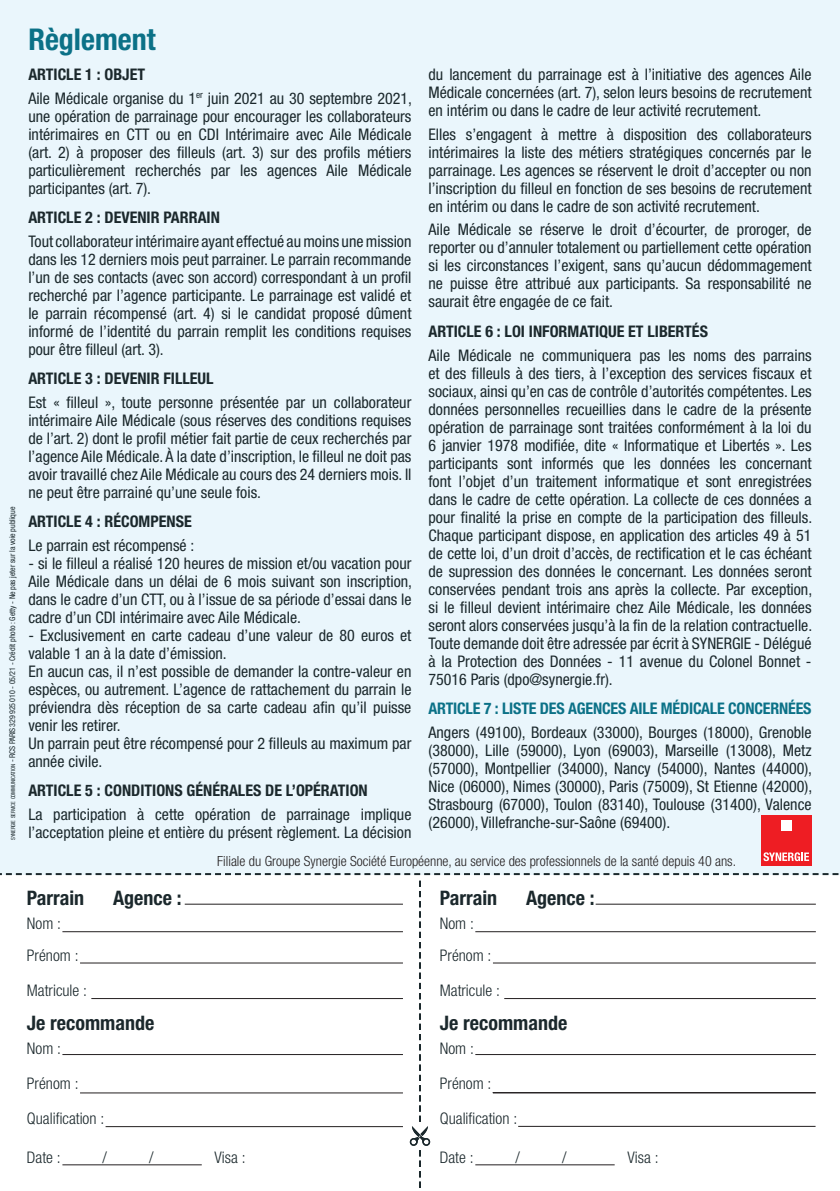
<style>
.page{position:relative;width:840px;height:1191px;background:#fff}
.page>*{position:absolute;margin:0;border:0;box-sizing:border-box;transform-origin:0 0}
.t1{font:700 condensed 30px "Helvetica Neue LT Std";color:#0b7187}
.t2{font:condensed 30px "Helvetica Neue LT Std";color:#0b7187}
.t3{font:700 condensed 20px "Helvetica Neue LT Std";color:#1b282c}
.t4{font:condensed 16px/18px "Helvetica Neue LT Std";color:#1b282c;text-align:justify}
.t5{font:700 condensed 16px "Helvetica Neue LT Std";color:#1b282c}
.t6{font:italic 300 condensed 16px/32px "Helvetica Neue LT Std";color:#1b282c}
.t7{font:700 condensed 16px "Helvetica Neue LT Std";letter-spacing:-.01em;color:#0b7187}
.t8{font:300 condensed 14px "Helvetica Neue LT Std";color:#231f20}
.t9{font:condensed 8px "Helvetica Neue LT Std";letter-spacing:-.01em;color:#1b282c}
.s1{font-size:5.6px}
.s2{font-weight:700}
</style>
<div class="page">
<div style="left:0;top:0;width:839px;height:875px;background:#eaf6fc"></div>
<div style="left:760px;top:815px;width:51px;height:51px;background:#ee1d23"></div>
<div style="left:780px;top:820px;width:10px;height:10px;background:#fff"></div>
<svg style="left:763px;top:852px;width:45px;height:9px"></svg>
<svg style="left:0;top:873px;width:839px;height:315px"></svg>
<hr style="left:62px;top:931px;width:341px;height:1px;background:#231f20">
<hr style="left:475px;top:931px;width:340px;height:1px;background:#231f20">
<hr style="left:185px;top:904px;width:218px;height:1px;background:#231f20">
<hr style="left:595px;top:904px;width:220px;height:1px;background:#231f20">
<hr style="left:62px;top:1054px;width:341px;height:1px;background:#231f20">
<hr style="left:475px;top:1054px;width:340px;height:1px;background:#231f20">
<hr style="left:62px;top:1164px;width:140px;height:1px;background:#231f20">
<hr style="left:475px;top:1164px;width:139px;height:1px;background:#231f20">
<hr style="left:80px;top:962px;width:323px;height:1px;background:#231f20">
<hr style="left:492px;top:962px;width:323px;height:1px;background:#231f20">
<hr style="left:80px;top:1092px;width:323px;height:1px;background:#231f20">
<hr style="left:105px;top:1126px;width:298px;height:1px;background:#231f20">
<hr style="left:492px;top:1092px;width:323px;height:1px;background:#231f20">
<hr style="left:518px;top:1126px;width:297px;height:1px;background:#231f20">
<hr style="left:91px;top:998px;width:312px;height:1px;background:#231f20">
<hr style="left:504px;top:998px;width:311px;height:1px;background:#231f20">
<p class="t9" style="left:8px;top:840px;width:335px;rotate:-90deg"><span class="s1">synergie service communication</span> - RCS PARIS 329 925 010 - 05/21 - Crédit photo : Getty - Ne pas jeter sur la voie publique</p>
<h1 class="t1" style="left:28px;top:21px;width:129px">Règlement</h1>
<h1 class="t2" style="left:77px;top:22px;width:71px">ement</h1>
<p class="t4" style="left:28px;top:62px;width:385px;line-height:23.6px"><span class="s2">ARTICLE 1 : OBJET<br></span>Aile Médicale organise du 1<sup>er</sup> juin 2021 au 30 septembre 2021,</p>
<p class="t4" style="left:28px;top:107px;width:384px">une opération de parrainage pour encourager les collaborateurs intérimaires en CTT ou en CDI Intérimaire avec Aile Médicale (art. 2) à proposer des filleuls (art. 3) sur des profils métiers particulièrement recherchés par les agences Aile Médicale participantes (art. 7).</p>
<p class="t5" style="left:28px;top:208px;width:193px">ARTICLE 2 : DEVENIR PARRAIN</p>
<p class="t4" style="left:28px;top:232px;width:384px">Tout collaborateur intérimaire ayant effectué au moins une mission dans les 12 derniers mois peut parrainer. Le parrain recommande l’un de ses contacts (avec son accord) correspondant à un profil recherché par l’agence participante. Le parrainage est validé et le parrain récompensé (art. 4) si le candidat proposé dûment informé de l’identité du parrain remplit les conditions requises pour être filleul (art. 3).</p>
<p class="t5" style="left:28px;top:369px;width:187px">ARTICLE 3 : DEVENIR FILLEUL</p>
<p class="t4" style="left:28px;top:393px;width:384px">Est « filleul », toute personne présentée par un collaborateur intérimaire Aile Médicale (sous réserves des conditions requises de l’art. 2) dont le profil métier fait partie de ceux recherchés par l’agence Aile Médicale. À la date d’inscription, le filleul ne doit pas avoir travaillé chez Aile Médicale au cours des 24 derniers mois. Il ne peut être parrainé qu’une seule fois.</p>
<p class="t5" style="left:28px;top:512px;width:165px">ARTICLE 4 : RÉCOMPENSE</p>
<p class="t4" style="left:28px;top:536px;width:167px">Le parrain est récompensé :</p>
<p class="t4" style="left:28px;top:554px;width:385px">- si le filleul a réalisé 120 heures de mission et/ou vacation pour Aile Médicale dans un délai de 6 mois suivant son inscription, dans le cadre d’un CTT, ou à l’issue de sa période d’essai dans le cadre d’un CDI intérimaire avec Aile Médicale.</p>
<p class="t4" style="left:28px;top:626px;width:384px;text-align:left">- Exclusivement en carte cadeau d’une valeur de 80 euros et valable 1 an à la date d’émission.<br>En aucun cas, il n’est possible de demander la contre-valeur en espèces, ou autrement. L’agence de rattachement du parrain le préviendra dès réception de sa carte cadeau afin qu’il puisse venir les retirer.<br>Un parrain peut être récompensé pour 2 filleuls au maximum par année civile.</p>
<p class="t5" style="left:28px;top:781px;width:341px">ARTICLE 5 : CONDITIONS GÉNÉRALES DE L’OPÉRATION</p>
<p class="t4" style="left:28px;top:805px;width:384px">La participation à cette opération de parrainage implique l’acceptation pleine et entière du présent règlement. La décision</p>
<p class="t4" style="left:428px;top:65px;width:384px">du lancement du parrainage est à l’initiative des agences Aile Médicale concernées (art. 7), selon leurs besoins de recrutement en intérim ou dans le cadre de leur activité recrutement.</p>
<p class="t4" style="left:428px;top:125px;width:384px">Elles s’engagent à mettre à disposition des collaborateurs intérimaires la liste des métiers stratégiques concernés par le parrainage. Les agences se réservent le droit d’accepter ou non l’inscription du filleul en fonction de ses besoins de recrutement en intérim ou dans le cadre de son activité recrutement.</p>
<p class="t4" style="left:428px;top:221px;width:384px">Aile Médicale se réserve le droit d’écourter, de proroger, de reporter ou d’annuler totalement ou partiellement cette opération si les circonstances l’exigent, sans qu’aucun dédommagement ne puisse être attribué aux participants. Sa responsabilité ne saurait être engagée de ce fait.</p>
<p class="t5" style="left:428px;top:321px;width:281px">ARTICLE 6 : LOI INFORMATIQUE ET LIBERTÉS</p>
<p class="t4" style="left:428px;top:346px;width:385px">Aile Médicale ne communiquera pas les noms des parrains et des filleuls à des tiers, à l’exception des services fiscaux et sociaux, ainsi qu’en cas de contrôle d’autorités compétentes. Les données personnelles recueillies dans le cadre de la présente opération de parrainage sont traitées conformément à la loi du 6 janvier 1978 modifiée, dite « Informatique et Libertés ». Les participants sont informés que les données les concernant font l’objet d’un traitement informatique et sont enregistrées dans le cadre de cette opération. La collecte de ces données a pour finalité la prise en compte de la participation des filleuls.<br>Chaque participant dispose, en application des articles 49 à 51 de cette loi, d’un droit d’accès, de rectification et le cas échéant de supression des données le concernant. Les données seront conservées pendant trois ans après la collecte. Par exception, si le filleul devient intérimaire chez Aile Médicale, les données seront alors conservées jusqu’à la fin de la relation contractuelle.<br>Toute demande doit être adressée par écrit à SYNERGIE - Délégué à la Protection des Données - 11 avenue du Colonel Bonnet - 75016 Paris (dpo@synergie.fr).</p>
<p class="t7" style="left:428px;top:698px;width:384px">ARTICLE 7 : LISTE DES AGENCES AILE MÉDICALE CONCERNÉES</p>
<p class="t4" style="left:428px;top:723px;width:385px">Angers (49100), Bordeaux (33000), Bourges (18000), Grenoble (38000), Lille (59000), Lyon (69003), Marseille (13008), Metz (57000), Montpellier (34000), Nancy (54000), Nantes (44000), Nice (06000), Nimes (30000), Paris (75009), St Etienne (42000), Strasbourg (67000), Toulon (83140), Toulouse (31400), Valence (26000), Villefranche-sur-Saône (69400).</p>
<p class="t8" style="left:217px;top:853px;width:520px">Filiale du Groupe Synergie Société Européenne, au service des professionnels de la santé depuis 40 ans.</p>
<p class="t3" style="left:27px;top:885px;width:59px">Parrain</p>
<p class="t3" style="left:113px;top:885px;width:70px">Agence :</p>
<p class="t6" style="left:27px;top:907px;width:57px">Nom :<br>Prénom :</p>
<p class="t6" style="left:27px;top:974px;width:66px">Matricule :</p>
<p class="t3" style="left:27px;top:1010px;width:129px">Je recommande</p>
<p class="t6" style="left:27px;top:1031px;width:57px;line-height:35.2px">Nom :<br>Prénom :</p>
<p class="t6" style="left:27px;top:1103px;width:83px">Qualification :</p>
<p class="t6" style="left:27px;top:1141px;width:39px">Date :</p>
<p class="t6" style="left:102px;top:1141px;width:6px">/</p>
<p class="t6" style="left:149px;top:1141px;width:6px">/</p>
<p class="t6" style="left:214px;top:1141px;width:37px">Visa:</p>
<p class="t3" style="left:439px;top:885px;width:59px">Parrain</p>
<p class="t3" style="left:525px;top:885px;width:70px">Agence :</p>
<p class="t6" style="left:439px;top:907px;width:57px">Nom :<br>Prénom :</p>
<p class="t6" style="left:439px;top:974px;width:66px">Matricule :</p>
<p class="t3" style="left:439px;top:1010px;width:129px">Je recommande</p>
<p class="t6" style="left:439px;top:1031px;width:57px;line-height:35.2px">Nom :<br>Prénom :</p>
<p class="t6" style="left:439px;top:1103px;width:83px">Qualification :</p>
<p class="t6" style="left:439px;top:1141px;width:39px">Date :</p>
<p class="t6" style="left:515px;top:1141px;width:6px">/</p>
<p class="t6" style="left:561px;top:1141px;width:6px">/</p>
<p class="t6" style="left:627px;top:1141px;width:37px">Visa:</p>
</div>
